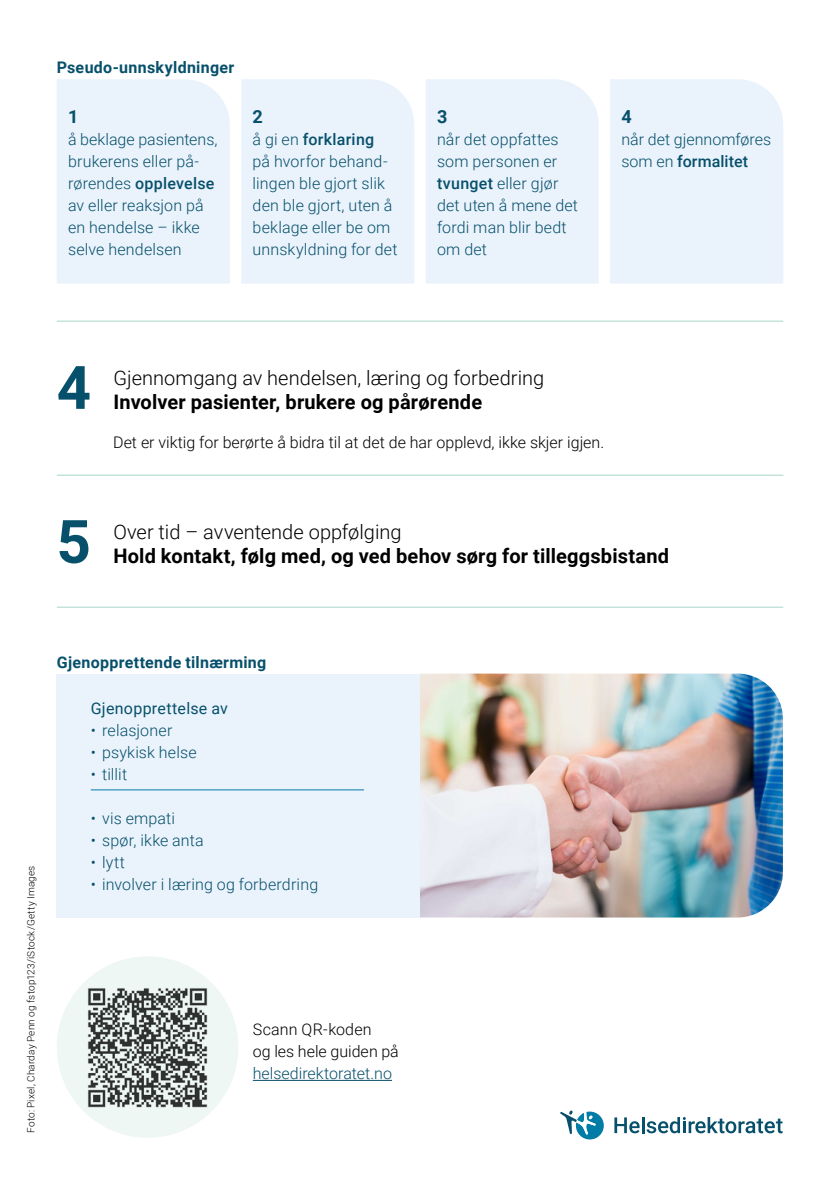
<style>
.page{position:relative;width:840px;height:1191px;background:#fff}
.page>*{position:absolute;margin:0;border:0;box-sizing:border-box;transform-origin:0 0}
.t1{font:700 60px "Roboto";color:#07506b}
.TE_8_11{font:700 20px "Roboto";letter-spacing:.01em;color:#000}
.TE_8_11-2{font:300 20px "Roboto";color:#000}
.TE{font:700 18px "Roboto";color:#07506b}
.BT{font:300 16px/22px "Roboto";letter-spacing:.01em;color:#07506b}
.BT-2{font:300 16px/22px "Roboto";color:#000}
.TE_8_11-3{font:700 16px "Roboto";letter-spacing:.015em;color:#07506b}
.BT-3{font:16px "Roboto";letter-spacing:.015em;color:#07506b}
.t2{font:300 10px "Roboto";letter-spacing:.02em;color:#000}
.s1{font-weight:500}
</style>
<div class="page">
<div style="left:57px;top:673px;width:363px;height:244px;background:#eaf3fc"></div>
<hr style="left:253px;top:1080px;width:139px;height:1px;background:#07506b">
<div style="left:57px;top:79px;width:173px;height:204px;background:#eaf3fc"></div>
<div style="left:241px;top:79px;width:173px;height:204px;background:#eaf3fc"></div>
<div style="left:426px;top:79px;width:172px;height:204px;background:#eaf3fc"></div>
<div style="left:610px;top:79px;width:172px;height:204px;background:#eaf3fc"></div>
<hr style="left:91px;top:789px;width:273px;height:1px;background:#007ca6">
<hr style="left:57px;top:321px;width:725px;height:1px;background:#a6d6ca">
<hr style="left:57px;top:475px;width:725px;height:1px;background:#a6d6ca">
<hr style="left:57px;top:607px;width:725px;height:1px;background:#a6d6ca">
<div style="left:57px;top:956px;width:181px;height:181px;background:#eef7f4;border-radius:50%"></div>
<img style="left:420px;top:673px;width:362px;height:244px">
<img style="left:83px;top:988px;width:130px;height:124px">
<svg style="left:560px;top:1110px;width:43px;height:29px"></svg>
<svg style="left:614px;top:1117px;width:25px;height:16px"></svg>
<hr style="left:641px;top:1117px;width:3px;height:16px;background:#07506b">
<svg style="left:646px;top:1117px;width:136px;height:16px"></svg>
<p class="TE_8_11-3" style="left:57px;top:57px;width:179px">Pseudo-unnskyldninger</p>
<p class="TE" style="left:68px;top:104px;width:12px">1</p>
<p class="BT" style="left:68px;top:127px;width:151px">å beklage pasientens, brukerens eller på&shy;rørendes <span class="s1">opplevelse </span>av eller reaksjon på en hendelse – ikke selve hendelsen</p>
<p class="TE" style="left:252px;top:104px;width:12px">2</p>
<p class="BT" style="left:252px;top:127px;width:146px">å gi en <span class="s1">forklaring<br></span>på hvorfor behand&shy;lingen ble gjort slik den ble gjort, uten å beklage eller be om unnskyldning for det</p>
<p class="TE" style="left:437px;top:104px;width:12px">3</p>
<p class="BT" style="left:437px;top:127px;width:142px">når det oppfattes som personen er <span class="s1">tvunget</span> eller gjør det uten å mene det fordi man blir bedt om det</p>
<p class="TE" style="left:621px;top:104px;width:12px">4</p>
<p class="BT" style="left:621px;top:127px;width:151px">når det gjennomføres som en <span class="s1">formalitet</span></p>
<p class="t1" style="left:57px;top:345px;width:36px">4</p>
<p class="TE_8_11-2" style="left:113px;top:364px;width:432px">Gjennomgang av hendelsen, læring og forbedring</p>
<p class="TE_8_11" style="left:113px;top:388px;width:370px">Involver pasienter, brukere og pårørende</p>
<p class="BT-2" style="left:113px;top:430px;width:492px">Det er viktig for berørte å bidra til at det de har opplevd, ikke skjer igjen.</p>
<p class="t1" style="left:56px;top:499px;width:36px">5</p>
<p class="TE_8_11-2" style="left:113px;top:518px;width:289px">Over tid – avventende oppfølging</p>
<p class="TE_8_11" style="left:113px;top:542px;width:557px">Hold kontakt, følg med, og ved behov sørg for tilleggsbistand</p>
<p class="t2" style="left:24px;top:1132px;width:269px;rotate:-90deg">Foto: Pixel, Charday Penn og fstop123/iStock/Getty Images</p>
<p class="TE_8_11-3" style="left:57px;top:651px;width:211px">Gjenopprettende tilnærming</p>
<p class="BT-3" style="left:91px;top:697px;width:138px">Gjenopprettelse av</p>
<p class="BT" style="left:91px;top:719px;width:83px">• relasjoner</p>
<p class="BT" style="left:91px;top:741px;width:107px">• psykisk helse</p>
<p class="BT" style="left:91px;top:763px;width:38px">• tillit</p>
<p class="BT" style="left:91px;top:807px;width:86px">• vis empati</p>
<p class="BT" style="left:91px;top:829px;width:114px">• spør, ikke anta</p>
<p class="BT" style="left:91px;top:851px;width:36px">• lytt</p>
<p class="BT" style="left:91px;top:873px;width:229px">• involver i læring og forberdring</p>
<p class="BT-2" style="left:253px;top:1018px;width:147px">Scann QR-koden<br>og les hele guiden på</p>
<p class="BT" style="left:253px;top:1062px;width:141px">helsedirektoratet.no</p>
</div>
